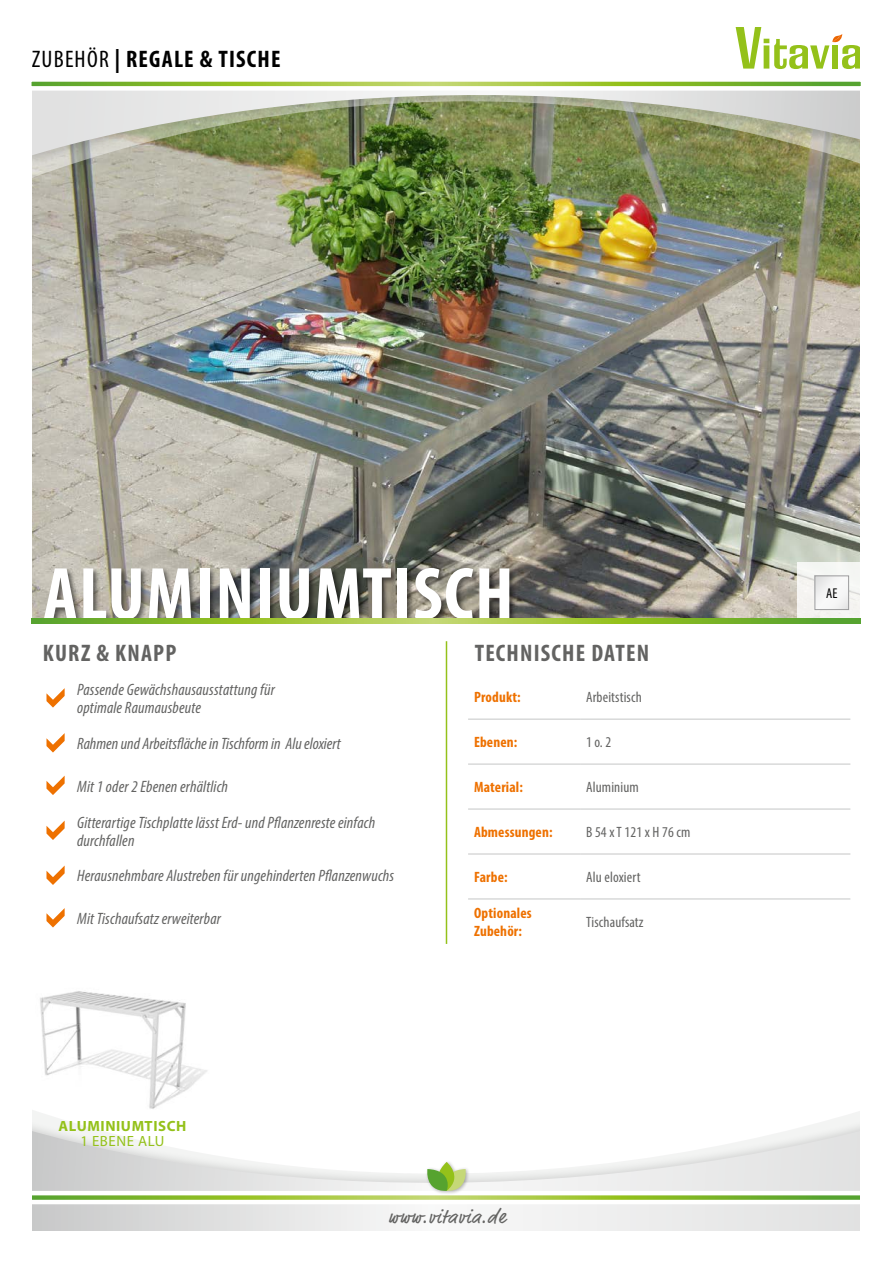
<style>
.page{position:relative;width:893px;height:1263px;background:#fff}
.page>*{position:absolute;margin:0;border:0;box-sizing:border-box;transform-origin:0 0}
.t1{font:700 condensed 75px "Myriad Pro";letter-spacing:.02em;color:#fff}
.t2{font:700 condensed 24px "Myriad Pro";letter-spacing:.05em;color:#636362}
.t3{font:700 condensed 24px "Myriad Pro";letter-spacing:.05em;color:#000}
.t4{font:19.5px "Market Pro";letter-spacing:.05em;color:#636362}
.t5{font:italic condensed 16.5px "Myriad Pro";letter-spacing:.01em;color:#636362}
.t6{font:condensed 15px "Myriad Pro";letter-spacing:.01em;color:#636362}
.t7{font:700 condensed 15px "Myriad Pro";letter-spacing:.01em;color:#ee7100}
.t8{font:700 14.85px/15px "Myriad Pro";letter-spacing:.04em;color:#94c11a;text-align:center}
.t9{font:condensed 14.25px "Myriad Pro";color:#000}
.s1{font-weight:400}
</style>
<div class="page">
<img style="left:40px;top:991px;width:146px;height:69px">
<svg style="left:44px;top:1060px;width:163px;height:26px"></svg>
<svg style="left:32px;top:1094px;width:828px;height:137px"></svg>
<svg style="left:32px;top:1206px;width:828px;height:24px"></svg>
<img style="left:32px;top:225px;width:828px;height:394px">
<div style="left:43px;top:566px;width:474px;height:61px;background:#000;opacity:.54"></div>
<img style="left:32px;top:193px;width:828px;height:32px">
<div style="left:14px;top:80px;width:879px;height:113px;background:#000;opacity:.15"></div>
<svg style="left:32px;top:27px;width:829px;height:129px"></svg>
<div style="left:0;top:0;width:32px;height:1263px;background:#fff"></div>
<div style="left:861px;top:0;width:32px;height:1263px;background:#fff"></div>
<svg style="left:46px;top:688px;width:19px;height:20px"></svg>
<svg style="left:46px;top:733px;width:19px;height:19px"></svg>
<svg style="left:46px;top:776px;width:19px;height:19px"></svg>
<svg style="left:46px;top:820px;width:19px;height:20px"></svg>
<svg style="left:46px;top:865px;width:19px;height:20px"></svg>
<svg style="left:46px;top:908px;width:19px;height:19px"></svg>
<hr style="left:446px;top:641px;width:1px;height:303px;background:#94c11a">
<div style="left:425px;top:1160px;width:45px;height:36px;background:#fff"></div>
<svg style="left:32px;top:1162px;width:828px;height:44px"></svg>
<svg style="left:31px;top:75px;width:830px;height:18px"></svg>
<hr style="left:468px;top:719px;width:112px;height:1px;background:#c5c6c6">
<hr style="left:580px;top:719px;width:270px;height:1px;background:#c5c6c6">
<hr style="left:468px;top:764px;width:112px;height:1px;background:#c5c6c6">
<hr style="left:580px;top:764px;width:270px;height:1px;background:#c5c6c6">
<hr style="left:468px;top:809px;width:112px;height:1px;background:#c5c6c6">
<hr style="left:580px;top:809px;width:270px;height:1px;background:#c5c6c6">
<hr style="left:468px;top:854px;width:112px;height:1px;background:#c5c6c6">
<hr style="left:580px;top:854px;width:270px;height:1px;background:#c5c6c6">
<hr style="left:468px;top:898px;width:112px;height:1px;background:#c5c6c6">
<hr style="left:580px;top:898px;width:270px;height:1px;background:#c5c6c6">
<div style="left:28px;top:621px;width:834px;height:12px;background:#fff"></div>
<svg style="left:797px;top:562px;width:64px;height:57px;fill:#f5f5f2"></svg>
<svg style="left:32px;top:619px;width:829px;height:4px;background:#8ebd38"></svg>
<svg style="left:817px;top:578px;width:30px;height:30px"></svg>
<div style="left:815px;top:576px;width:34px;height:34px;border:1px solid #9c9c9d"></div>
<p class="t3" style="left:32px;top:44px;width:250px"><span class="s1">ZUBEHÖR</span> | REGALE &amp; TISCHE</p>
<p class="t1" style="left:43px;top:547px;width:472px">ALUMINIUMTISCH</p>
<p class="t2" style="left:43px;top:638px;width:135px">KURZ &amp; KNAPP</p>
<p class="t5" style="left:77px;top:680px;width:199px">Passende Gewächshausausstattung für</p>
<p class="t5" style="left:77px;top:698px;width:125px">optimale Raumausbeute</p>
<p class="t5" style="left:77px;top:734px;width:265px">Rahmen und Arbeitsfläche in Tischform in Alu eloxiert</p>
<p class="t5" style="left:77px;top:776px;width:152px">Mit 1 oder 2 Ebenen erhältlich</p>
<p class="t5" style="left:77px;top:812px;width:300px">Gitterartige Tischplatte lässt Erd- und Pflanzenreste einfach</p>
<p class="t5" style="left:77px;top:830px;width:59px">durchfallen</p>
<p class="t5" style="left:77px;top:866px;width:319px">Herausnehmbare Alustreben für ungehinderten Pflanzenwuchs</p>
<p class="t5" style="left:77px;top:908px;width:145px">Mit Tischaufsatz erweiterbar</p>
<p class="t8" style="left:59px;top:1118px;width:129px">ALUMINIUMTISCH<br><span class="s1">1 EBENE ALU</span></p>
<p class="t2" style="left:475px;top:638px;width:176px">TECHNISCHE DATEN</p>
<p class="t7" style="left:474px;top:688px;width:48px">Produkt:</p>
<p class="t6" style="left:586px;top:688px;width:57px">Arbeitstisch</p>
<p class="t7" style="left:474px;top:733px;width:45px">Ebenen:</p>
<p class="t6" style="left:586px;top:733px;width:27px">1 o. 2</p>
<p class="t7" style="left:474px;top:778px;width:50px">Material:</p>
<p class="t6" style="left:586px;top:778px;width:54px">Aluminium</p>
<p class="t7" style="left:474px;top:823px;width:80px">Abmessungen:</p>
<p class="t6" style="left:586px;top:823px;width:106px">B 54 x T 121 x H 76 cm</p>
<p class="t7" style="left:474px;top:868px;width:35px">Farbe:</p>
<p class="t6" style="left:586px;top:868px;width:56px">Alu eloxiert</p>
<p class="t7" style="left:474px;top:904px;width:59px">Optionales</p>
<p class="t7" style="left:474px;top:922px;width:49px">Zubehör:</p>
<p class="t6" style="left:586px;top:913px;width:59px">Tischaufsatz</p>
<p class="t4" style="left:388px;top:1203px;width:118px">www.vitavia.de</p>
<p class="t9" style="left:826px;top:585px;width:13px">AE</p>
</div>
